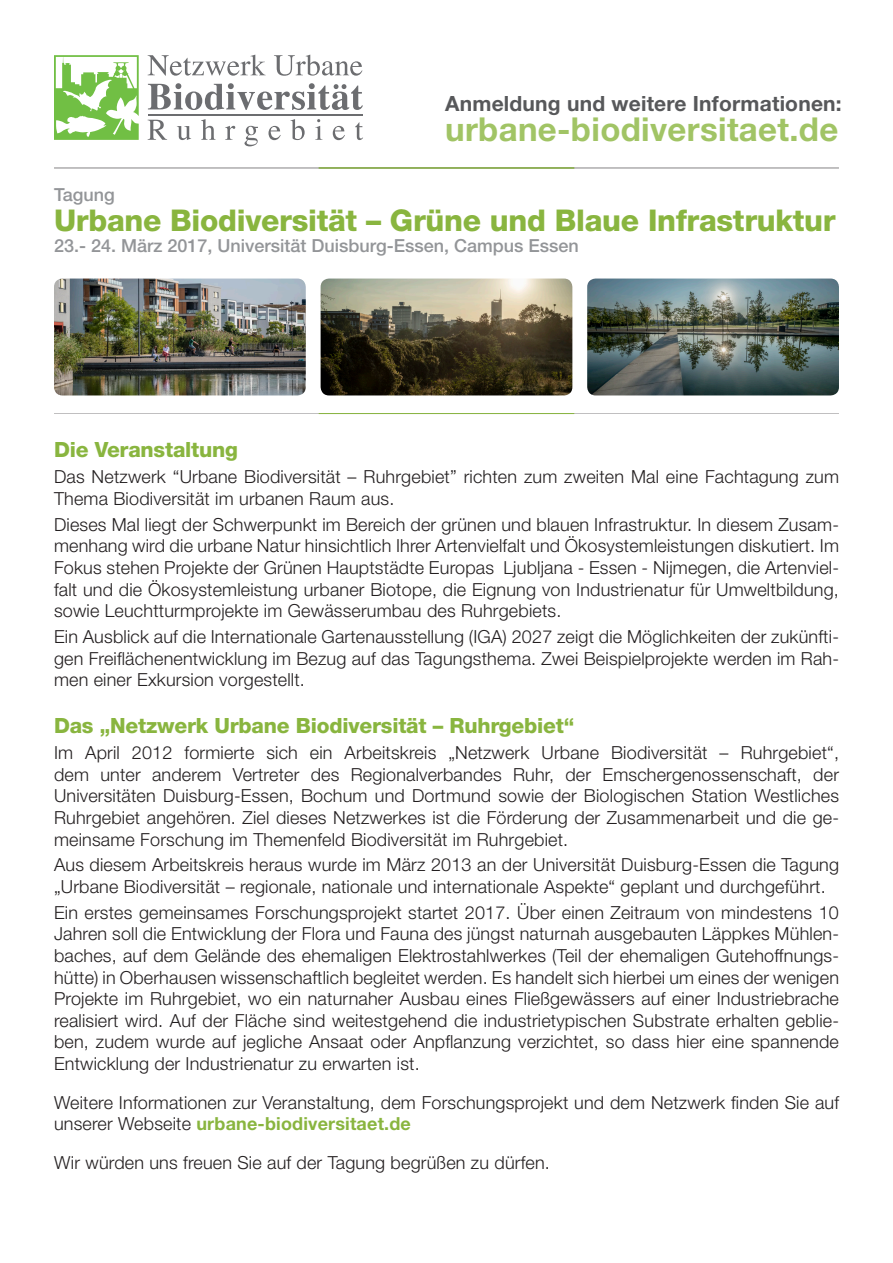
<style>
.page{position:relative;width:893px;height:1263px;background:#fff}
.page>*{position:absolute;margin:0;border:0;box-sizing:border-box;transform-origin:0 0}
.t1{font:700 33px "Helvetica Neue LT Std";letter-spacing:.01em;color:#a1c465}
.t2{font:800 30px "Helvetica Neue LT Std";letter-spacing:-.01em;color:#89b53f}
.h1_klein{font:800 21px "Helvetica Neue LT Std";letter-spacing:-.01em;color:#89b53f}
.t3{font:700 21px "Helvetica Neue LT Std";letter-spacing:.01em;color:#57585a}
.body_text{font:300 18px/21.6px "Helvetica Neue LT Std";letter-spacing:.01em;color:#231f20;text-align:justify}
.body_text__4mm{font:300 18px/21.6px "Helvetica Neue LT Std";letter-spacing:.01em;color:#231f20;text-align:justify}
.t4{font:500 18px "Helvetica Neue LT Std";color:#939598}
.s1{font-weight:700;color:#89b53f}
</style>
<div class="page">
<img style="left:54px;top:279px;width:252px;height:116px">
<img style="left:321px;top:279px;width:251px;height:116px">
<img style="left:587px;top:279px;width:252px;height:116px">
<hr style="left:54px;top:413px;width:785px;height:1px;background:#231f20">
<hr style="left:319px;top:413px;width:255px;height:1px;background:#89b53f">
<hr style="left:54px;top:168px;width:785px;height:1px;background:#231f20">
<hr style="left:319px;top:168px;width:255px;height:1px;background:#89b53f">
<svg style="left:148px;top:120px;width:19px;height:20px"></svg>
<svg style="left:177px;top:126px;width:14px;height:14px"></svg>
<svg style="left:201px;top:119px;width:15px;height:21px"></svg>
<svg style="left:225px;top:126px;width:10px;height:14px"></svg>
<svg style="left:244px;top:126px;width:14px;height:20px"></svg>
<svg style="left:268px;top:126px;width:13px;height:14px"></svg>
<svg style="left:291px;top:119px;width:14px;height:21px"></svg>
<svg style="left:315px;top:119px;width:7px;height:21px"></svg>
<svg style="left:333px;top:126px;width:12px;height:14px"></svg>
<svg style="left:355px;top:122px;width:8px;height:18px"></svg>
<svg style="left:148px;top:83px;width:215px;height:27px"></svg>
<svg style="left:148px;top:55px;width:118px;height:21px"></svg>
<svg style="left:274px;top:55px;width:88px;height:21px"></svg>
<hr style="left:148px;top:115px;width:214px;height:1px;background:#6c6d70">
<svg style="left:54px;top:55px;width:85px;height:85px"></svg>
<p class="t3" style="left:445px;top:90px;width:398px">Anmeldung und weitere Informationen:</p>
<p class="t1" style="left:445px;top:109px;width:395px">urbane-biodiversitaet.de</p>
<p class="t4" style="left:54px;top:184px;width:62px">Tagung</p>
<p class="t2" style="left:54px;top:202px;width:783px">Urbane Biodiversität – Grüne und Blaue Infrastruktur</p>
<p class="t4" style="left:54px;top:235px;width:526px">23.- 24. März 2017, Universität Duisburg-Essen, Campus Essen</p>
<p class="h1_klein" style="left:54px;top:437px;width:186px">Die Veranstaltung</p>
<p class="body_text" style="left:54px;top:466px;width:786px">Das Netzwerk “Urbane Biodiversität – Ruhrgebiet” richten zum zweiten Mal eine Fachtagung zum<br>Thema Biodiversität im urbanen Raum aus.</p>
<p class="body_text" style="left:54px;top:513px;width:786px">Dieses Mal liegt der Schwerpunkt im Bereich der grünen und blauen Infrastruktur. In diesem Zusam&shy;menhang wird die urbane Natur hinsichtlich Ihrer Artenvielfalt und Ökosystemleistungen diskutiert. Im Fokus stehen Projekte der Grünen Hauptstädte Europas Ljubljana - Essen - Nijmegen, die Artenviel&shy;falt und die Ökosystemleistung urbaner Biotope, die Eignung von Industrienatur für Umweltbildung, sowie Leuchtturmprojekte im Gewässerumbau des Ruhrgebiets.</p>
<p class="body_text" style="left:54px;top:625px;width:786px">Ein Ausblick auf die Internationale Gartenausstellung (IGA) 2027 zeigt die Möglichkeiten der zukünfti&shy;gen Freiflächenentwicklung im Bezug auf das Tagungsthema. Zwei Beispielprojekte werden im Rah&shy;men einer Exkursion vorgestellt.</p>
<p class="h1_klein" style="left:54px;top:713px;width:522px">Das „Netzwerk Urbane Biodiversität – Ruhrgebiet“</p>
<p class="body_text" style="left:54px;top:741px;width:786px">Im April 2012 formierte sich ein Arbeitskreis „Netzwerk Urbane Biodiversität – Ruhrgebiet“, dem unter anderem Vertreter des Regionalverbandes Ruhr, der Emschergenossenschaft, der Universitäten Duisburg-Essen, Bochum und Dortmund sowie der Biologischen Station Westliches Ruhrgebiet angehören. Ziel dieses Netzwerkes ist die Förderung der Zusammenarbeit und die ge&shy;meinsame Forschung im Themenfeld Biodiversität im Ruhrgebiet.</p>
<p class="body_text" style="left:54px;top:854px;width:786px">Aus diesem Arbeitskreis heraus wurde im März 2013 an der Universität Duisburg-Essen die Tagung „Urbane Biodiversität – regionale, nationale und internationale Aspekte“ geplant und durchgeführt.</p>
<p class="body_text__4mm" style="left:54px;top:901px;width:786px">Ein erstes gemeinsames Forschungsprojekt startet 2017. Über einen Zeitraum von mindestens 10<br>Jahren soll die Entwicklung der Flora und Fauna des jüngst naturnah ausgebauten Läppkes Mühlen&shy;baches, auf dem Gelände des ehemaligen Elektrostahlwerkes (Teil der ehemaligen Gutehoffnungs&shy;hütte) in Oberhausen wissenschaftlich begleitet werden. Es handelt sich hierbei um eines der wenigen Projekte im Ruhrgebiet, wo ein naturnaher Ausbau eines Fließgewässers auf einer Industriebrache realisiert wird. Auf der Fläche sind weitestgehend die industrietypischen Substrate erhalten geblie&shy;ben, zudem wurde auf jegliche Ansaat oder Anpflanzung verzichtet, so dass hier eine spannende Entwicklung der Industrienatur zu erwarten ist.</p>
<p class="body_text__4mm" style="left:54px;top:1091px;width:786px">Weitere Informationen zur Veranstaltung, dem Forschungsprojekt und dem Netzwerk finden Sie auf unserer Webseite <span class="s1">urbane-biodiversitaet.de</span></p>
<p class="body_text__4mm" style="left:54px;top:1151px;width:497px">Wir würden uns freuen Sie auf der Tagung begrüßen zu dürfen.</p>
</div>
